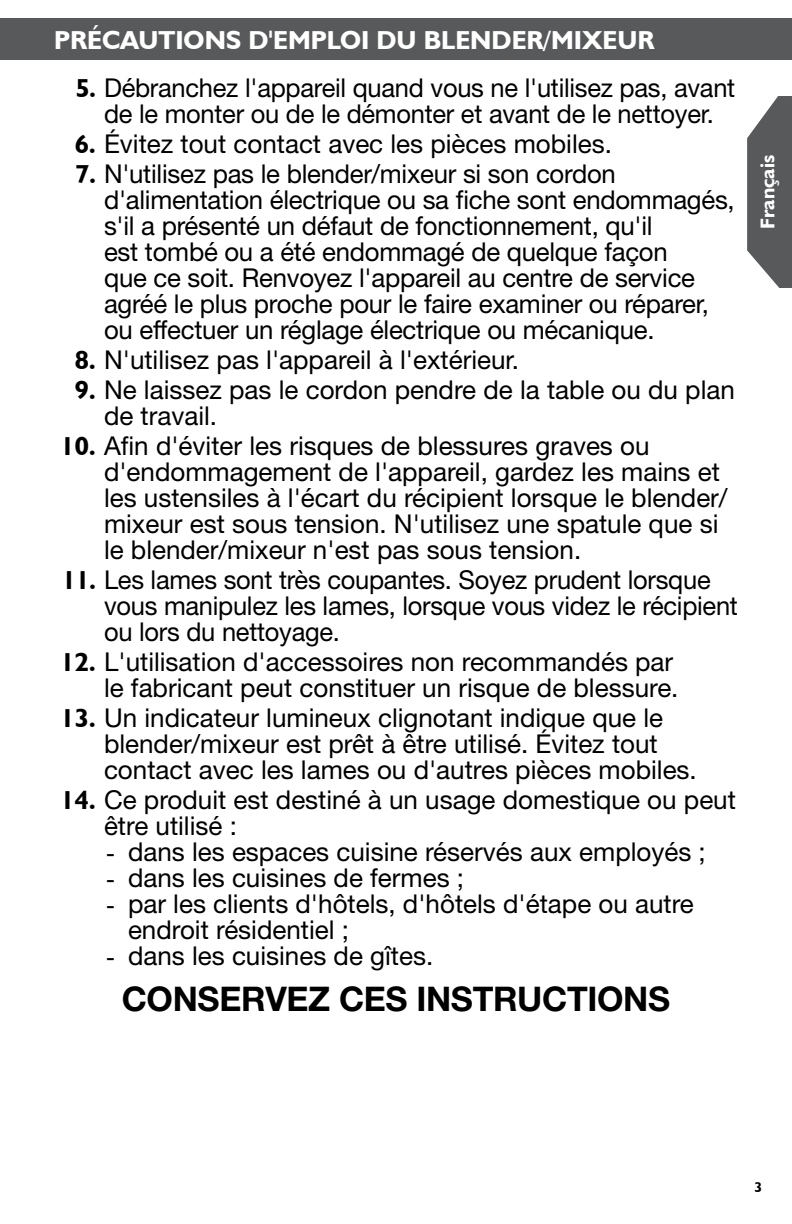
<style>
.page{position:relative;width:792px;height:1224px;background:#fff}
.page>*{position:absolute;margin:0;border:0;box-sizing:border-box;transform-origin:0 0}
.t1{font:700 34px "Helvetica Neue LT Std";letter-spacing:-.01em;color:#000}
.t2{font:26px/26px "Helvetica Neue LT Std";color:#000}
.t3{font:700 26px "Humanist 521 BT";color:#fff}
.t4{font:700 20px "Humanist 521 BT";color:#fff}
.t5{font:700 14px "Humanist 521 BT";color:#000}
.s1{font-family:"Humanist 521 BT";font-weight:700}
.s2{font-family:"Humanist 521 BT"}
</style>
<div class="page">
<svg style="left:747px;top:96px;width:45px;height:192px;background:#707173"></svg>
<div style="left:0;top:18px;width:792px;height:42px;background:#58595b"></div>
<p class="t3" style="left:54px;top:24px;width:85px">PRÉCAUTIONS</p>
<p class="t3" style="left:249px;top:24px;width:41px">D'EMPLOI</p>
<p class="t3" style="left:377px;top:24px;width:66px">DU BLENDER</p>
<p class="t3" style="left:544px;top:24px;width:26px">/MIXEUR</p>
<p class="t2" style="left:76px;top:74px;width:661px;text-align:center"><span class="s1">5.</span> Débranchez l'appareil quand vous ne l'utilisez pas, avant de le monter ou de le démonter et avant de le nettoyer.</p>
<p class="t2" style="left:75px;top:130px;width:539px"><span class="s1">6.</span> Évitez tout contact avec les pièces mobiles.</p>
<p class="t2" style="left:104px;top:160px;width:632px;text-indent:-29px"><span class="s1">7.</span> N'utilisez pas le blender/mixeur si son cordon d'alimentation électrique ou sa fiche sont endommagés, s'il a présenté un défaut de fonctionnement, qu'il<br>est tombé ou a été endommagé de quelque façon<br>que ce soit. Renvoyez l'appareil au centre de service agréé le plus proche pour le faire examiner ou réparer, ou effectuer un réglage électrique ou mécanique.</p>
<p class="t2" style="left:75px;top:346px;width:446px"><span class="s1">8.</span> N'utilisez pas l'appareil à l'extérieur.</p>
<p class="t2" style="left:104px;top:376px;width:632px;text-indent:-29px"><span class="s1">9.</span> Ne laissez pas le cordon pendre de la table ou du plan de travail.</p>
<p class="t2" style="left:104px;top:432px;width:625px;text-indent:-43px"><span class="s1">10.</span> Afin d'éviter les risques de blessures graves ou d'endommagement de l'appareil, gardez les mains et les ustensiles à l'écart du récipient lorsque le blender/ mixeur est sous tension. N'utilisez une spatule que si le blender/mixeur n'est pas sous tension.</p>
<p class="t2" style="left:104px;top:566px;width:635px;text-indent:-42px"><span class="s1">11.</span> Les lames sont très coupantes. Soyez prudent lorsque vous manipulez les lames, lorsque vous videz le récipient ou lors du nettoyage.</p>
<p class="t2" style="left:61px;top:648px;width:619px;text-align:right"><span class="s1">12.</span> L'utilisation d'accessoires non recommandés par le fabricant peut constituer un risque de blessure.</p>
<p class="t2" style="left:104px;top:704px;width:594px;text-indent:-43px"><span class="s1">13.</span> Un indicateur lumineux clignotant indique que le blender/mixeur est prêt à être utilisé. Évitez tout contact avec les lames ou d'autres pièces mobiles.</p>
<p class="t2" style="left:104px;top:786px;width:633px;text-indent:-43px"><span class="s1">14.</span> Ce produit est destiné à un usage domestique ou peut être utilisé :</p>
<p class="t2" style="left:106px;top:838px;width:601px"><span class="s2">-</span> dans les espaces cuisine réservés aux employés ;</p>
<p class="t2" style="left:106px;top:864px;width:360px"><span class="s2">-</span> dans les cuisines de fermes ;</p>
<p class="t2" style="left:128px;top:890px;width:567px;text-indent:-22px"><span class="s2">-</span> par les clients d'hôtels, d'hôtels d'étape ou autre endroit résidentiel ;</p>
<p class="t2" style="left:106px;top:942px;width:329px"><span class="s2">-</span> dans les cuisines de gîtes.</p>
<h1 class="t1" style="left:122px;top:978px;width:550px">CONSERVEZ CES INSTRUCTIONS</h1>
<p class="t4" style="left:755px;top:229px;width:75px;rotate:-90deg">FRANÇAIS</p>
<p class="t5" style="left:754px;top:1178px;width:9px">3</p>
</div>
